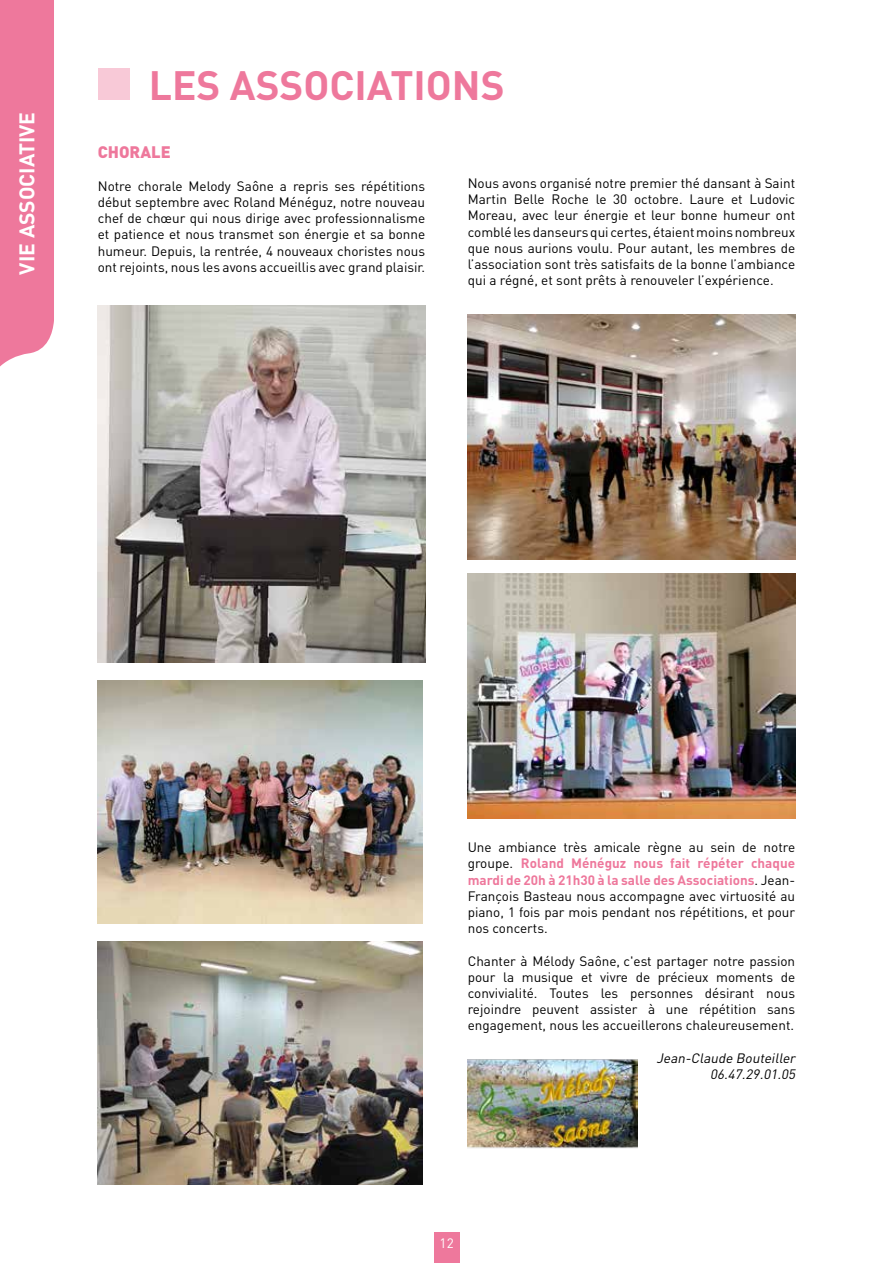
<style>
.page{position:relative;width:893px;height:1263px;background:#fff}
.page>*{position:absolute;margin:0;border:0;box-sizing:border-box;transform-origin:0 0}
.t1{font:700 40.5px "DIN";color:#ee789c}
.t2{font:700 21px "DIN";color:#fff}
.t3{font:900 16.5px "DIN";color:#ee789c}
.t4{font:13.5px/16.2px "DIN";color:#000;text-align:justify}
.t5{font:italic 13.5px/16.2px "DIN";color:#000;text-align:right}
.t6{font:13.5px "DIN";color:#fff}
.s1{font-weight:700;color:#ee789c}
</style>
<div class="page">
<div style="left:0;top:0;width:54px;height:367px;background:#ee789c"></div>
<div style="left:434px;top:1232px;width:26px;height:31px;background:#ee789c"></div>
<div style="left:98px;top:68px;width:32px;height:32px;background:#f8c9d7"></div>
<img style="left:98px;top:305px;width:327px;height:357px">
<img style="left:98px;top:680px;width:324px;height:244px">
<img style="left:98px;top:942px;width:324px;height:243px">
<img style="left:468px;top:314px;width:327px;height:246px">
<img style="left:468px;top:573px;width:327px;height:246px">
<img style="left:468px;top:1059px;width:169px;height:90px">
<h2 class="t2" style="left:13px;top:275px;width:164px;rotate:-90deg">VIE ASSOCIATIVE</h2>
<h1 class="t1" style="left:149px;top:58px;width:357px">LES ASSOCIATIONS</h1>
<p class="t3" style="left:98px;top:141px;width:74px">CHORALE</p>
<p class="t4" style="left:98px;top:178px;width:329px">Notre chorale Melody Saône a repris ses répétitions début septembre avec Roland Ménéguz, notre nouveau chef de chœur qui nous dirige avec professionnalisme et patience et nous transmet son énergie et sa bonne humeur. Depuis, la rentrée, 4 nouveaux choristes nous ont rejoints, nous les avons accueillis avec grand plaisir.</p>
<p class="t4" style="left:468px;top:175px;width:329px">Nous avons organisé notre premier thé dansant à Saint Martin Belle Roche le 30 octobre. Laure et Ludovic Moreau, avec leur énergie et leur bonne humeur ont comblé les danseurs qui certes, étaient moins nombreux que nous aurions voulu. Pour autant, les membres de l’association sont très satisfaits de la bonne l’ambiance qui a régné, et sont prêts à renouveler l’expérience.</p>
<p class="t4" style="left:468px;top:839px;width:329px">Une ambiance très amicale règne au sein de notre groupe. <span class="s1">Roland Ménéguz nous fait répéter chaque mardi de 20h à 21h30 à la salle des Associations</span>. Jean-François Basteau nous accompagne avec virtuosité au piano, 1 fois par mois pendant nos répétitions, et pour nos concerts.</p>
<p class="t4" style="left:468px;top:952px;width:329px">Chanter à Mélody Saône, c'est partager notre passion pour la musique et vivre de précieux moments de convivialité. Toutes les personnes désirant nous rejoindre peuvent assister à une répétition sans engagement, nous les accueillerons chaleureusement.</p>
<p class="t5" style="left:656px;top:1050px;width:143px">Jean-Claude Bouteiller<br>06.47.29.01.05</p>
<p class="t6" style="left:440px;top:1235px;width:16px">12</p>
</div>
